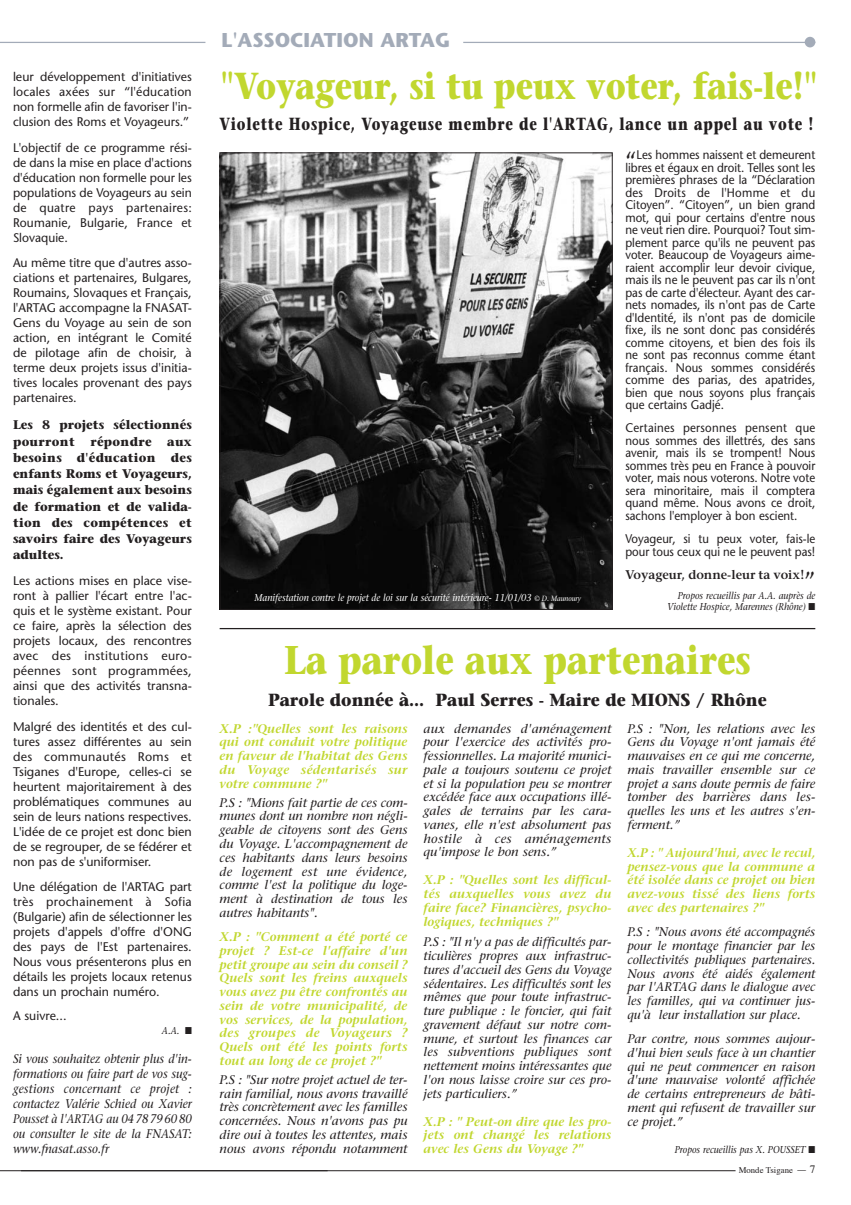
<style>
.page{position:relative;width:851px;height:1205px;background:#fff}
.page>*{position:absolute;margin:0;border:0;box-sizing:border-box;transform-origin:0 0}
.t1{font:700 40px "Stone Serif";color:#c1d72f;scale:.83 1}
.t2{font:700 37.5px "Stone Serif";letter-spacing:-.005em;color:#c1d72f;scale:.83 1}
.t3{font:700 20px "Stone Sans";color:#a3abb8}
.t4{font:700 17.5px "Stone Serif";letter-spacing:.055em;color:#231f20;scale:.77 1}
.t5{font:700 17.5px "Stone Serif";color:#231f20;scale:.92 1}
.t6{font:italic 12.5px/13.8px "Stone Serif";color:#231f20;text-align:justify}
.t7{font:12.5px/15px "Stone Sans";color:#231f20;text-align:justify}
.t8{font:12.5px/12.5px "Stone Sans";color:#231f20;text-align:justify;scale:.92 1}
.t9{font:italic 600 12.5px/13.8px "Stone Serif";color:#c1d72f;text-align:justify}
.t10{font:italic 12.5px/13.8px "Stone Serif";color:#231f20;text-align:justify;scale:1.04 1}
.t11{font:italic 12.5px/15px "Stone Serif";color:#231f20;text-align:justify;scale:.93 1}
.t12{font:700 12.5px/16.2px "Stone Serif";color:#231f20;text-align:justify;scale:.95 1}
.t13{font:italic 600 12.5px/13.8px "Stone Serif";color:#c1d72f;text-align:justify;scale:.96 1}
.t14{font:600 12.5px "Stone Serif";color:#231f20}
.t15{font:italic 10px/11px "Stone Serif";color:#231f20;text-align:right;scale:.9 1}
.t16{font:italic 10px "Stone Serif";color:#fff;scale:.9 1}
.t17{font:8.75px "Times";color:#231f20}
.s1{font-size:7.5px}
.s2{font-family:"Stone Serif";font-weight:600;font-size:22.5px}
.s3{font-size:22.5px}
.s4{font-size:11.25px}
</style>
<div class="page">
<hr style="left:0;top:1170px;width:735px;height:1px;background:#231f20">
<div style="left:804px;top:37px;width:11px;height:10px;background:#a3abb8;border-radius:50%"></div>
<hr style="left:463px;top:42px;width:352px;height:1px;background:#a3abb8">
<hr style="left:0;top:42px;width:205px;height:1px;background:#a3abb8">
<img style="left:221px;top:155px;width:389px;height:453px">
<hr style="left:219px;top:628px;width:596px;height:1px;background:#231f20">
<p class="t7" style="left:13px;top:70px;width:180px">leur développement d'initiatives locales axées sur “l'éducation non formelle afin de favoriser l'in&shy;clusion des Roms et Voyageurs.”</p>
<p class="t7" style="left:13px;top:141px;width:180px">L'objectif de ce programme rési&shy;de dans la mise en place d'actions d'éducation non formelle pour les populations de Voyageurs au sein de quatre pays partenaires:<br>Roumanie, Bulgarie, France et Slovaquie.</p>
<p class="t7" style="left:13px;top:257px;width:180px">Au même titre que d'autres asso&shy;ciations et partenaires, Bulgares, Roumains, Slovaques et Français, l'ARTAG accompagne la FNASAT-Gens du Voyage au sein de son action, en intégrant le Comité de pilotage afin de choisir, à terme deux projets issus d'initia&shy;tives locales provenant des pays partenaires.</p>
<p class="t12" style="left:13px;top:418px;width:190px">Les 8 projets sélectionnés pourront répondre aux besoins d'éducation des enfants Roms et Voyageurs, mais également aux besoins de formation et de valida&shy;tion des compétences et savoirs faire des Voyageurs adultes.</p>
<p class="t7" style="left:13px;top:574px;width:180px">Les actions mises en place vise&shy;ront à pallier l'écart entre l'ac&shy;quis et le système existant. Pour ce faire, après la sélection des projets locaux, des rencontres avec des institutions euro&shy;péennes sont programmées, ainsi que des activités transna&shy;tionales.</p>
<p class="t7" style="left:13px;top:720px;width:180px">Malgré des identités et des cul&shy;tures assez différentes au sein des communautés Roms et Tsiganes d'Europe, celles-ci se heurtent majoritairement à des problématiques communes au sein de leurs nations respectives.<br>L'idée de ce projet est donc bien de se regrouper, de se fédérer et non pas de s'uniformiser.</p>
<p class="t7" style="left:13px;top:881px;width:180px">Une délégation de l'ARTAG part très prochainement à Sofia (Bulgarie) afin de sélectionner les projets d'appels d'offre d'ONG des pays de l'Est partenaires.<br>Nous vous présenterons plus en détails les projets locaux retenus dans un prochain numéro.</p>
<p class="t7" style="left:13px;top:1009px;width:55px">A suivre...</p>
<p class="t15" style="left:162px;top:1026px;width:35px">A.A. ■</p>
<p class="t11" style="left:13px;top:1052px;width:194px">Si vous souhaitez obtenir plus d'in&shy;formations ou faire part de vos sug&shy;gestions concernant ce projet : contactez Valérie Schied ou Xavier Pousset à l'ARTAG au 04 78 79 60 80 ou consulter le site de la FNASAT: www.fnasat.asso.fr</p>
<h3 class="t3" style="left:221px;top:33px;width:230px">L'ASSOCIATION ARTAG</h3>
<h2 class="t2" style="left:220px;top:72px;width:720px">"Voyageur, si tu peux voter, fais-le!"</h2>
<h3 class="t4" style="left:219px;top:117px;width:772px">Violette Hospice, Voyageuse membre de l'ARTAG, lance un appel au vote !</h3>
<p class="t16" style="left:254px;top:593px;width:364px">Manifestation contre le projet de loi sur la sécurité intérieure- 11/01/03 <span class="s1">© D. Maunoury</span></p>
<p class="t8" style="left:625px;top:150px;width:208px"><span class="s2">“</span>Les hommes naissent et demeurent libres et égaux en droit. Telles sont les premières phrases de la “Déclaration des Droits de l'Homme et du Citoyen”. “Citoyen”, un bien grand mot, qui pour certains d'entre nous ne veut rien dire. Pourquoi? Tout sim&shy;plement parce qu'ils ne peuvent pas voter. Beaucoup de Voyageurs aime&shy;raient accomplir leur devoir civique, mais ils ne le peuvent pas car ils n'ont pas de carte d'électeur. Ayant des car&shy;nets nomades, ils n'ont pas de Carte d'Identité, ils n'ont pas de domicile fixe, ils ne sont donc pas considérés comme citoyens, et bien des fois ils ne sont pas reconnus comme étant français. Nous sommes considérés comme des parias, des apatrides, bien que nous soyons plus français que certains Gadjé.</p>
<p class="t8" style="left:625px;top:423px;width:208px">Certaines personnes pensent que nous sommes des illettrés, des sans avenir, mais ils se trompent! Nous sommes très peu en France à pouvoir voter, mais nous voterons. Notre vote sera minoritaire, mais il comptera quand même. Nous avons ce droit, sachons l'employer à bon escient.</p>
<p class="t8" style="left:625px;top:534px;width:208px">Voyageur, si tu peux voter, fais-le pour tous ceux qui ne le peuvent pas!</p>
<p class="t14" style="left:625px;top:569px;width:191px">Voyageur, donne-leur ta voix!<span class="s3">”</span></p>
<p class="t15" style="left:667px;top:591px;width:166px">Propos recueillis par A.A. auprès de<br>Violette Hospice, Marennes (Rhône) ■</p>
<h1 class="t1" style="left:284px;top:645px;width:564px">La parole aux partenaires</h1>
<h3 class="t5" style="left:268px;top:693px;width:543px">Parole donnée à... Paul Serres - Maire de MIONS / Rhône</h3>
<p class="t9" style="left:219px;top:723px;width:189px">X.P :"Quelles sont les raisons qui ont conduit votre politique en faveur de l'habitat des Gens du Voyage sédentarisés sur votre commune ?"</p>
<p class="t6" style="left:219px;top:797px;width:189px">P.S : "Mions fait partie de ces com&shy;munes dont un nombre non négli&shy;geable de citoyens sont des Gens du Voyage. L'accompagnement de ces habitants dans leurs besoins de logement est une évidence, comme l'est la politique du loge&shy;ment à destination de tous les autres habitants".</p>
<p class="t9" style="left:219px;top:931px;width:189px">X.P : "Comment a été porté ce projet ? Est-ce l'affaire d'un petit groupe au sein du conseil ?<br>Quels sont les freins auxquels vous avez pu être confrontés au sein de votre municipalité, de vos services, de la population, des groupes de Voyageurs ?<br>Quels ont été les points forts tout au long de ce projet ?"</p>
<p class="t6" style="left:219px;top:1074px;width:189px">P.S : "Sur notre projet actuel de ter&shy;rain familial, nous avons travaillé très concrètement avec les familles concernées. Nous n'avons pas pu dire oui à toutes les attentes, mais nous avons répondu notamment</p>
<p class="t10" style="left:423px;top:723px;width:182px">aux demandes d'aménagement pour l'exercice des activités pro&shy;fessionnelles. La majorité munici&shy;pale a toujours soutenu ce projet et si la population peu se montrer excédée face aux occupations illé&shy;gales de terrains par les cara&shy;vanes, elle n'est absolument pas hostile à ces aménagements qu'impose le bon sens.”</p>
<p class="t9" style="left:423px;top:874px;width:189px">X.P : "Quelles sont les difficul&shy;tés auxquelles vous avez du faire face? Financières, psycho&shy;logiques, techniques ?"</p>
<p class="t6" style="left:423px;top:936px;width:189px">P.S : "Il n'y a pas de difficultés par&shy;ticulières propres aux infrastruc&shy;tures d'accueil des Gens du Voyage sédentaires. Les difficultés sont les mêmes que pour toute infrastruc&shy;ture publique : le foncier, qui fait gravement défaut sur notre com&shy;mune, et surtout les finances car les subventions publiques sont nettement moins intéressantes que l'on nous laisse croire sur ces pro&shy;jets particuliers.”</p>
<p class="t9" style="left:423px;top:1116px;width:189px">X.P : " Peut-on dire que les pro&shy;jets ont changé les relations avec les Gens du Voyage ?"</p>
<p class="t6" style="left:627px;top:723px;width:189px">P.S : "Non, les relations avec les Gens du Voyage n'ont jamais été mauvaises en ce qui me concerne, mais travailler ensemble sur ce projet a sans doute permis de faire tomber des barrières dans les&shy;quelles les uns et les autres s'en&shy;ferment.”</p>
<p class="t13" style="left:627px;top:847px;width:197px">X.P : " Aujourd'hui, avec le recul, pensez-vous que la commune a été isolée dans ce projet ou bien avez-vous tissé des liens forts avec des partenaires ?"</p>
<p class="t6" style="left:627px;top:926px;width:189px">P.S : "Nous avons été accompagnés pour le montage financier par les collectivités publiques partenaires.<br>Nous avons été aidés également par l'ARTAG dans le dialogue avec les familles, qui va continuer jus&shy;qu'à leur installation sur place.</p>
<p class="t6" style="left:627px;top:1033px;width:189px">Par contre, nous sommes aujour&shy;d'hui bien seuls face à un chantier qui ne peut commencer en raison d'une mauvaise volonté affichée de certains entrepreneurs de bâti&shy;ment qui refusent de travailler sur ce projet.”</p>
<p class="t15" style="left:674px;top:1144px;width:158px">Propos recueillis pas X. POUSSET ■</p>
<p class="t17" style="left:738px;top:1166px;width:78px">Monde Tsigane <span class="s4">— 7</span></p>
</div>
